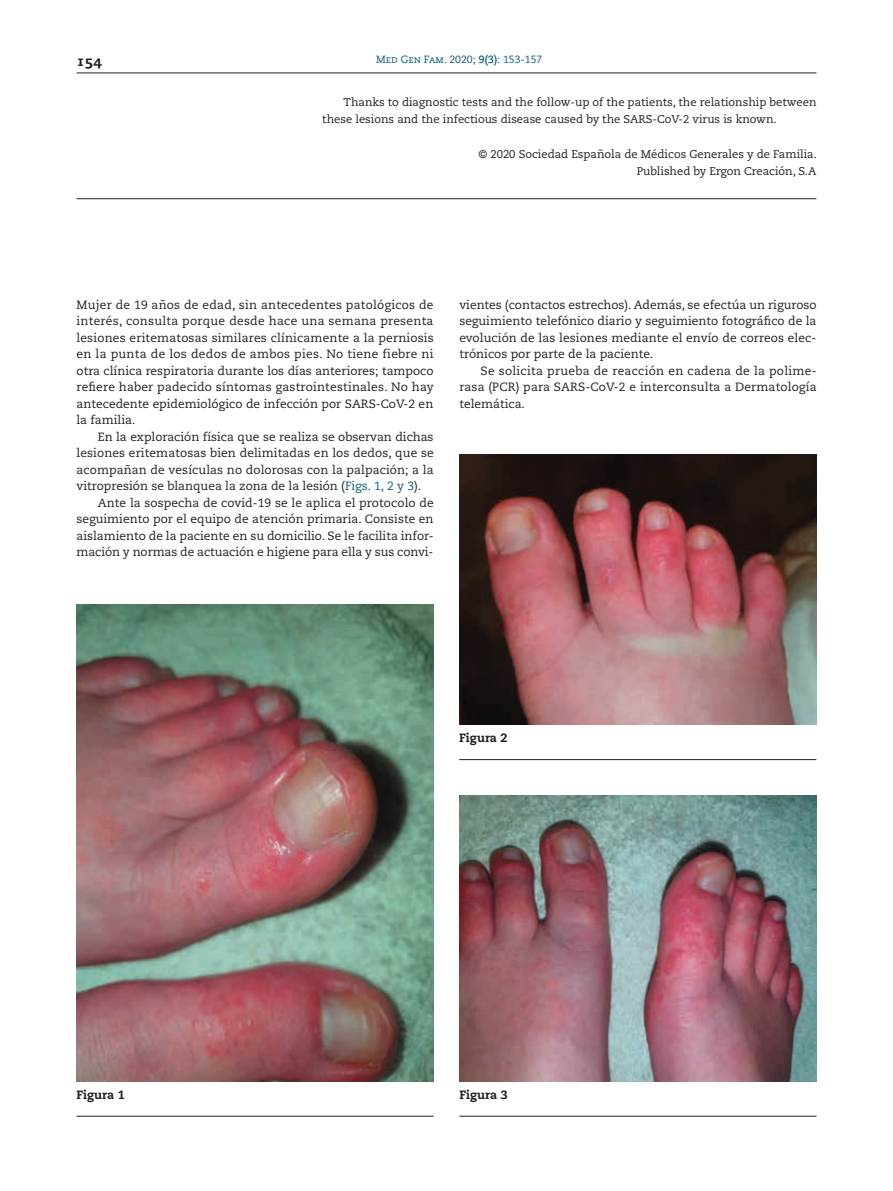
<style>
.page{position:relative;width:893px;height:1191px;background:#fff}
.page>*{position:absolute;margin:0;border:0;box-sizing:border-box;transform-origin:0 0}
.t1{font:14.25px "Caecilia Heavy SC";color:#231f20}
.t2{font:12px/16.5px "Caecilia";color:#231f20;text-align:justify}
.t3{font:800 12px "Caecilia";color:#231f20}
.t4{font:11.25px/17.2px "Caecilia";color:#231f20}
.t5{font:10.5px "Caecilia";color:#0c5d79}
.s1{font-family:"Caecilia Roman SC"}
.s2{font-weight:700}
.s3{color:#0c5d79}
</style>
<div class="page">
<hr style="left:77px;top:73px;width:739px;height:1px;background:#231f20">
<hr style="left:77px;top:198px;width:739px;height:1px;background:#231f20">
<hr style="left:76px;top:1116px;width:358px;height:1px;background:#231f20">
<hr style="left:459px;top:759px;width:357px;height:1px;background:#231f20">
<hr style="left:459px;top:1116px;width:358px;height:1px;background:#231f20">
<img style="left:76px;top:604px;width:358px;height:477px">
<img style="left:459px;top:454px;width:357px;height:270px">
<img style="left:459px;top:795px;width:358px;height:286px">
<p class="t1" style="left:77px;top:52px;width:27px">154</p>
<p class="t5" style="left:376px;top:53px;width:168px"><span class="s1">Med Gen Fam.</span> 2020; <span class="s2">9(3)</span>: 153-157</p>
<p class="t4" style="left:322px;top:94px;width:496px;text-indent:21px">Thanks to diagnostic tests and the follow-up of the patients, the relationship between these lesions and the infectious disease caused by the SARS-CoV-2 virus is known.</p>
<p class="t4" style="left:478px;top:145px;width:340px;text-align:right">© 2020 Sociedad Española de Médicos Generales y de Familia.<br>Published by Ergon Creación, S.A</p>
<p class="t2" style="left:77px;top:296px;width:359px">Mujer de 19 años de edad, sin antecedentes patológicos de interés, consulta porque desde hace una semana presenta lesiones eritematosas similares clínicamente a la perniosis en la punta de los dedos de ambos pies. No tiene fiebre ni otra clínica respiratoria durante los días anteriores; tampoco refiere haber padecido síntomas gastrointestinales. No hay antecedente epidemiológico de infección por SARS-CoV-2 en la familia.</p>
<p class="t2" style="left:77px;top:428px;width:359px;text-indent:21px">En la exploración física que se realiza se observan dichas lesiones eritematosas bien delimitadas en los dedos, que se acompañan de vesículas no dolorosas con la palpación; a la vitropresión se blanquea la zona de la lesión (<span class="s3">Figs. 1, 2 y 3</span>).</p>
<p class="t2" style="left:77px;top:494px;width:359px;text-indent:21px">Ante la sospecha de covid-19 se le aplica el protocolo de seguimiento por el equipo de atención primaria. Consiste en aislamiento de la paciente en su domicilio. Se le facilita infor&shy;mación y normas de actuación e higiene para ella y sus convi-</p>
<p class="t2" style="left:459px;top:296px;width:359px">vientes (contactos estrechos). Además, se efectúa un riguroso seguimiento telefónico diario y seguimiento fotográfico de la evolución de las lesiones mediante el envío de correos elec&shy;trónicos por parte de la paciente.</p>
<p class="t2" style="left:459px;top:362px;width:359px;text-indent:21px">Se solicita prueba de reacción en cadena de la polime&shy;rasa (PCR) para SARS-CoV-2 e interconsulta a Dermatología telemática.</p>
<p class="t3" style="left:459px;top:730px;width:50px">Figura 2</p>
<p class="t3" style="left:76px;top:1087px;width:50px">Figura 1</p>
<p class="t3" style="left:459px;top:1087px;width:50px">Figura 3</p>
</div>
